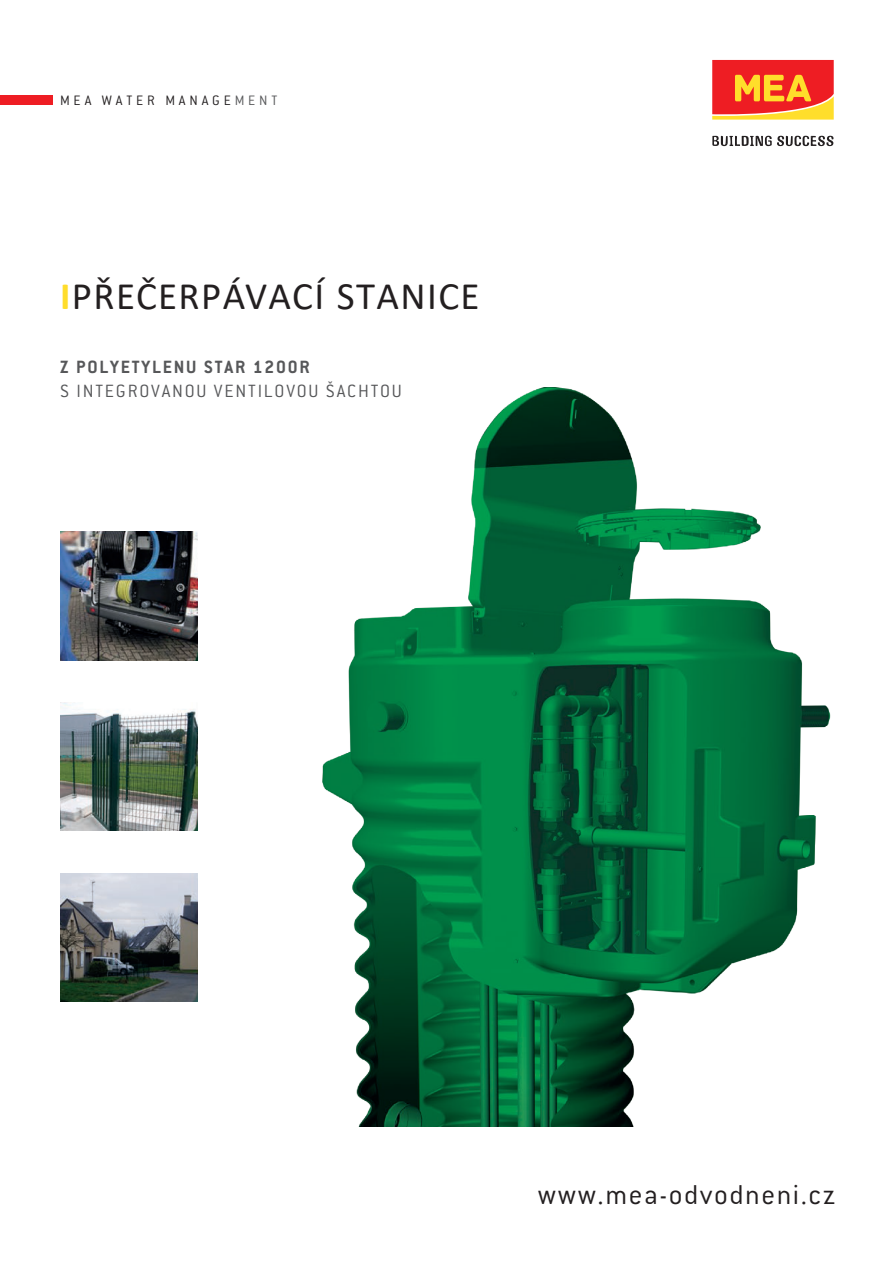
<style>
.page{position:relative;width:893px;height:1263px;background:#fff}
.page>*{position:absolute;margin:0;border:0;box-sizing:border-box;transform-origin:0 0}
.t1{font:39px "Calibri";letter-spacing:.035em;color:#231f20}
.t2{font:300 30px "Conduit ITC Pro";letter-spacing:.05em;color:#231f20}
.t3{font:300 19.5px "Conduit ITC Pro";letter-spacing:.09em;color:#57585a}
.t4{font:700 19.5px "Conduit ITC Pro";letter-spacing:.09em;color:#57585a}
.t5{font:300 15px "Conduit ITC Pro";letter-spacing:.255em;color:#231f20}
.s1{color:#57585a}
.s2{font-weight:700;color:#ffdd2b}
</style>
<div class="page">
<img style="left:322px;top:387px;width:509px;height:740px">
<img style="left:60px;top:531px;width:137px;height:129px">
<img style="left:60px;top:702px;width:137px;height:129px">
<img style="left:60px;top:873px;width:137px;height:129px">
<svg style="left:712px;top:60px;width:122px;height:60px;background:#f35d2d"></svg>
<svg style="left:712px;top:135px;width:122px;height:11px"></svg>
<div style="left:0;top:95px;width:53px;height:10px;background:#ee1d23"></div>
<p class="t5" style="left:60px;top:95px;width:219px">MEA WATER MANAGE<span class="s1">MENT</span></p>
<h1 class="t1" style="left:60px;top:279px;width:421px"><span class="s2">I</span>PŘEČERPÁVACÍ STANICE</h1>
<p class="t4" style="left:60px;top:360px;width:251px">Z POLYETYLENU STAR 1200R</p>
<p class="t3" style="left:60px;top:385px;width:343px">S INTEGROVANOU VENTILOVOU ŠACHTOU</p>
<h2 class="t2" style="left:538px;top:1185px;width:299px">www.mea-odvodneni.cz</h2>
</div>
